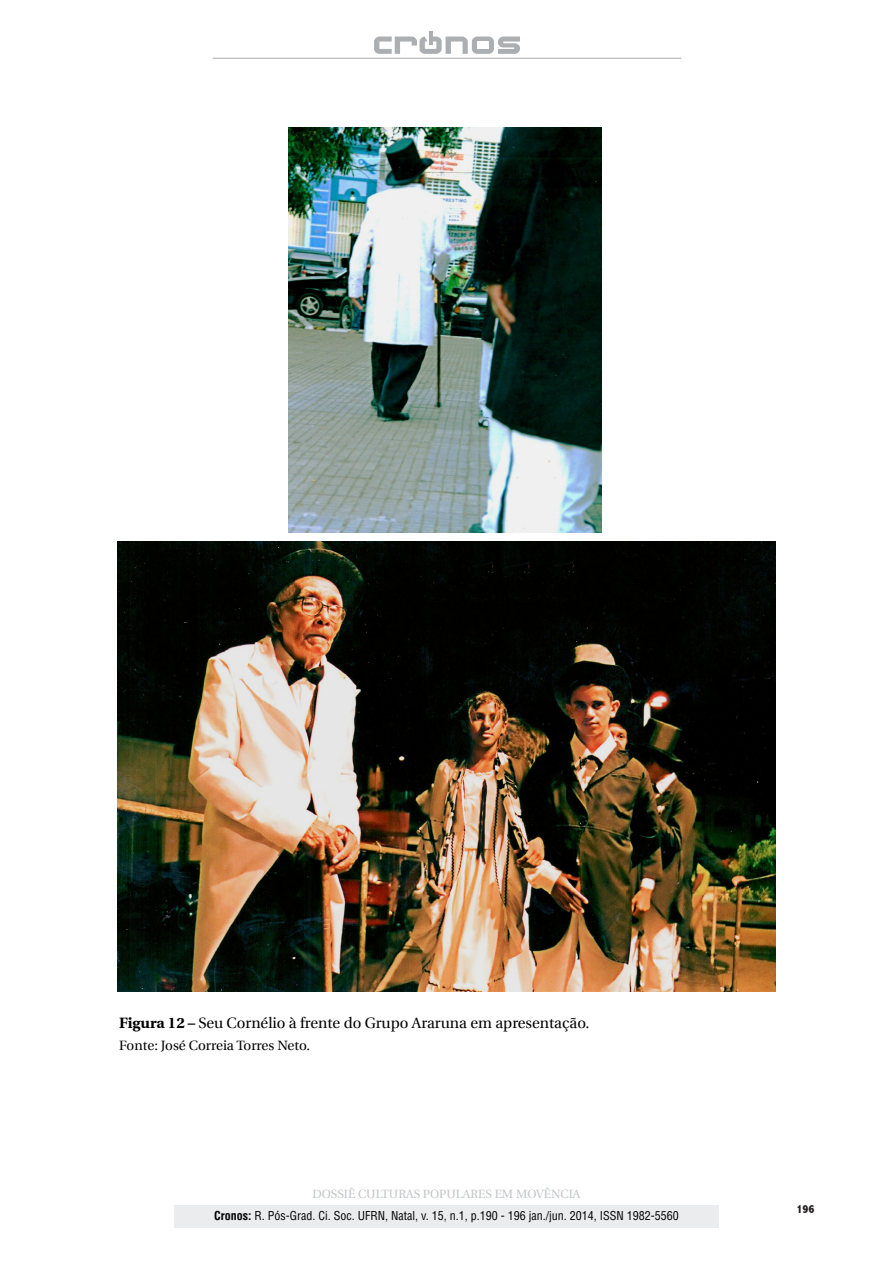
<style>
.page{position:relative;width:893px;height:1263px;background:#fff}
.page>*{position:absolute;margin:0;border:0;box-sizing:border-box;transform-origin:0 0}
.t1{font:15px "Utopia";color:#000}
.t2{font:13.5px "Utopia";color:#000}
.t3{font:condensed 12px "Helvetica LT Std";color:#000}
.t4{font:12px "Utopia";color:#c1c3c5}
.t5{font:800 condensed 12px "Abadi";color:#231f20}
.s1{font-weight:700}
</style>
<div class="page">
<hr style="left:213px;top:58px;width:468px;height:1px;background:#acafb2">
<div style="left:472px;top:37px;width:22px;height:17px;background:#acafb2;border-radius:5px"></div>
<svg style="left:374px;top:31px;width:94px;height:23px"></svg>
<svg style="left:498px;top:37px;width:22px;height:17px"></svg>
<div style="left:477px;top:42px;width:12px;height:7px;background:#fff"></div>
<div style="left:174px;top:1205px;width:545px;height:23px;background:#ebeced"></div>
<img style="left:118px;top:541px;width:657px;height:450px">
<img style="left:289px;top:128px;width:312px;height:405px">
<p class="t1" style="left:119px;top:1014px;width:472px"><span class="s1">Figura 12 –</span> Seu Cornélio à frente do Grupo Araruna em apresentação.</p>
<p class="t2" style="left:119px;top:1038px;width:192px">Fonte: José Correia Torres Neto.</p>
<p class="t4" style="left:312px;top:1187px;width:270px">DOSSIÊ CULTURAS POPULARES EM MOVÊNCIA</p>
<p class="t3" style="left:214px;top:1208px;width:466px"><span class="s1">Cronos:</span> R. Pós-Grad. Ci. Soc. UFRN, Natal, v. 15, n.1, p.190 - 196 jan./jun. 2014, ISSN 1982-5560</p>
<p class="t5" style="left:796px;top:1202px;width:20px">196</p>
</div>
